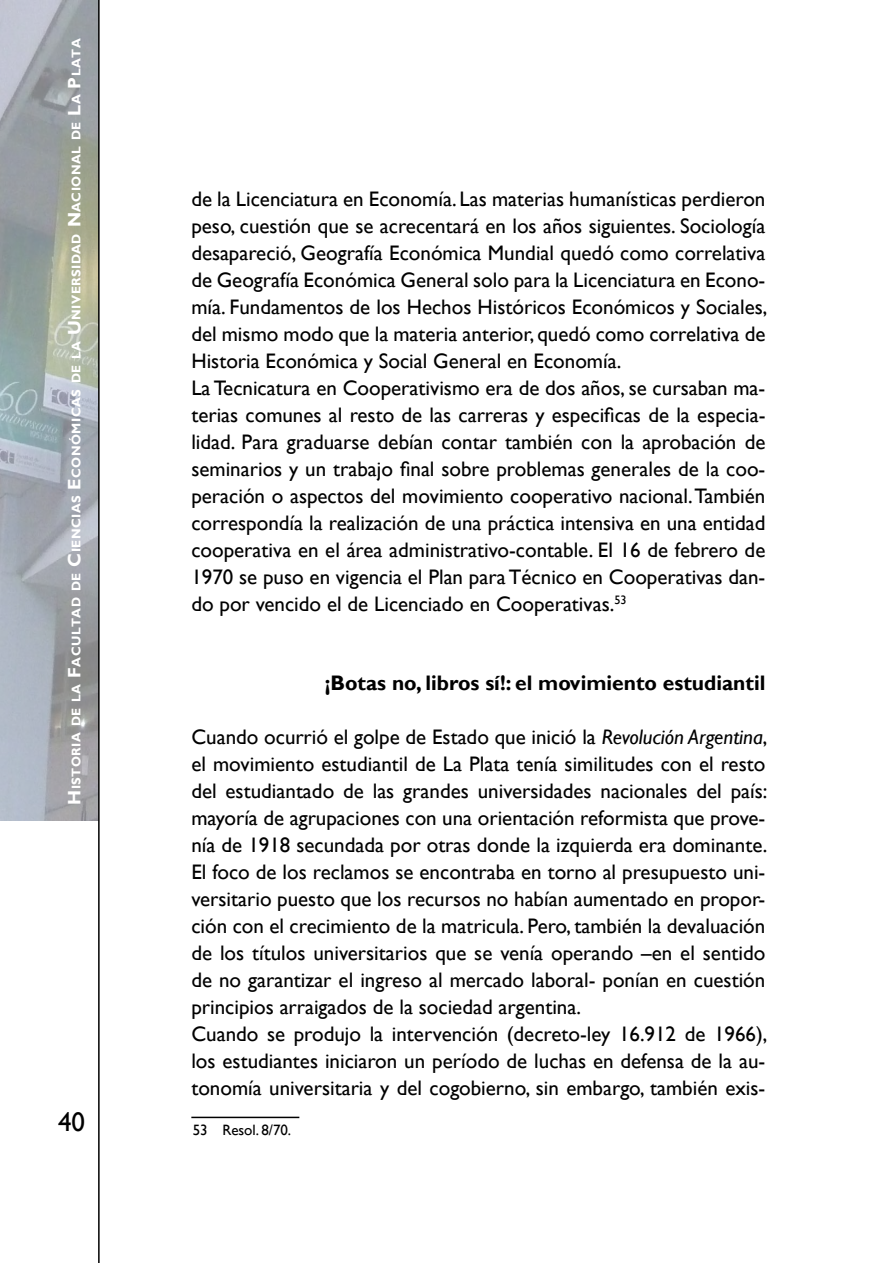
<style>
.page{position:relative;width:893px;height:1263px;background:#fff}
.page>*{position:absolute;margin:0;border:0;box-sizing:border-box;transform-origin:0 0}
.t1{font:27px "Gill Sans";color:#000}
.t2{font:21px/27px "Gill Sans";color:#000}
.t3{font:700 21px "Gill Sans";color:#000}
.t4{font:15px "Gill Sans";letter-spacing:-.005em;color:#000}
.t5{font:700 12.6px "Gill Sans";letter-spacing:.035em;color:#fff}
.s1{font-size:18px}
.s2{font-style:italic}
</style>
<div class="page">
<img style="left:0;top:0;width:98px;height:821px">
<hr style="left:98px;top:0;width:2px;height:1263px;background:#000">
<hr style="left:191px;top:1117px;width:108px;height:1px;background:#000">
<p class="t5" style="left:69px;top:805px;width:768px;rotate:-90deg"><span class="s1">H</span>istoria de la <span class="s1">F</span>acultad de <span class="s1">C</span>iencias <span class="s1">E</span>conómicas de la <span class="s1">U</span> niversidad <span class="s1">N</span>acional de <span class="s1">L</span>a <span class="s1">P</span>lata</p>
<p class="t1" style="left:58px;top:1106px;width:28px">40</p>
<p class="t2" style="left:191px;top:186px;width:578px">de la Licenciatura en Economía. Las materias humanísticas perdieron peso, cuestión que se acrecentará en los años siguientes. Sociología desapareció, Geografía Económica Mundial quedó como correlativa de Geografía Económica General solo para la Licenciatura en Econo&shy;mía. Fundamentos de los Hechos Históricos Económicos y Sociales, del mismo modo que la materia anterior, quedó como correlativa de Historia Económica y Social General en Economía.<br>La Tecnicatura en Cooperativismo era de dos años, se cursaban ma&shy;terias comunes al resto de las carreras y especificas de la especia&shy;lidad. Para graduarse debían contar también con la aprobación de seminarios y un trabajo final sobre problemas generales de la coo&shy;peración o aspectos del movimiento cooperativo nacional. También correspondía la realización de una práctica intensiva en una entidad cooperativa en el área administrativo-contable. El 16 de febrero de 1970 se puso en vigencia el Plan para Técnico en Cooperativas dan&shy;do por vencido el de Licenciado en Cooperativas.<sup>53</sup></p>
<p class="t3" style="left:325px;top:670px;width:442px">¡Botas no, libros sí!: el movimiento estudiantil</p>
<p class="t2" style="left:191px;top:724px;width:578px">Cuando ocurrió el golpe de Estado que inició la <span class="s2">Revolución Argentina</span>, el movimiento estudiantil de La Plata tenía similitudes con el resto del estudiantado de las grandes universidades nacionales del país: mayoría de agrupaciones con una orientación reformista que prove&shy;nía de 1918 secundada por otras donde la izquierda era dominante.<br>El foco de los reclamos se encontraba en torno al presupuesto uni&shy;versitario puesto que los recursos no habían aumentado en propor&shy;ción con el crecimiento de la matricula. Pero, también la devaluación de los títulos universitarios que se venía operando –en el sentido de no garantizar el ingreso al mercado laboral- ponían en cuestión principios arraigados de la sociedad argentina.<br>Cuando se produjo la intervención (decreto-ley 16.912 de 1966), los estudiantes iniciaron un período de luchas en defensa de la au&shy;tonomía universitaria y del cogobierno, sin embargo, también exis-</p>
<p class="t4" style="left:193px;top:1122px;width:100px">53 Resol. 8/70.</p>
</div>
